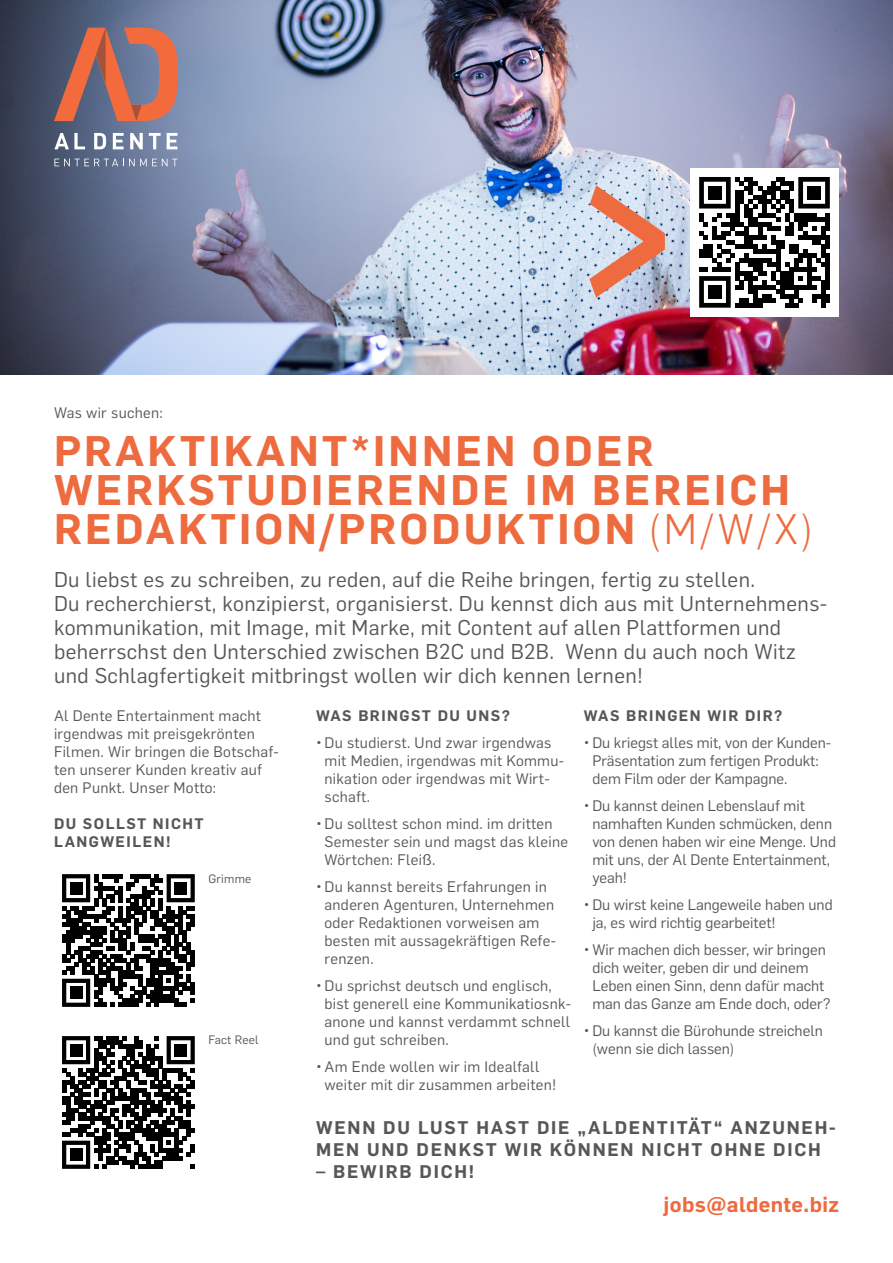
<style>
.page{position:relative;width:893px;height:1263px;background:#fff}
.page>*{position:absolute;margin:0;border:0;box-sizing:border-box;transform-origin:0 0}
.t1{font:600 225px "Flama";color:#ed6b3f;scale:.7 1}
.t2{font:600 42px/39px "Flama";letter-spacing:.075em;color:#ed6b3f}
.t3{font:21px/24px "Flama";letter-spacing:.02em;color:#575756}
.t4{font:600 21px "Flama";letter-spacing:.02em;color:#ed6b3f}
.t5{font:600 18px/21.6px "Flama";letter-spacing:.1em;color:#575756}
.t6{font:15px/18px "Flama";letter-spacing:.02em;color:#575756}
.t7{font:15px/18px "Flama";color:#575756}
.t8{font:600 15px/18px "Flama";letter-spacing:.1em;color:#575756}
.t9{font:12px "Flama";letter-spacing:.02em;color:#575756}
.s1{font-weight:300}
</style>
<div class="page">
<img style="left:0;top:0;width:893px;height:374px">
<svg style="left:54px;top:133px;width:31px;height:16px"></svg>
<svg style="left:94px;top:133px;width:12px;height:16px"></svg>
<svg style="left:113px;top:133px;width:11px;height:16px"></svg>
<svg style="left:130px;top:133px;width:13px;height:16px"></svg>
<svg style="left:149px;top:133px;width:12px;height:16px"></svg>
<svg style="left:167px;top:133px;width:10px;height:16px"></svg>
<svg style="left:54px;top:159px;width:123px;height:7px"></svg>
<svg style="left:54px;top:28px;width:124px;height:93px"></svg>
<svg style="left:62px;top:874px;width:133px;height:133px"></svg>
<div style="left:70px;top:882px;width:12px;height:12px;background:#000"></div>
<div style="left:175px;top:882px;width:12px;height:12px;background:#000"></div>
<div style="left:70px;top:987px;width:12px;height:12px;background:#000"></div>
<svg style="left:62px;top:1036px;width:133px;height:133px"></svg>
<div style="left:70px;top:1044px;width:12px;height:12px;background:#000"></div>
<div style="left:175px;top:1044px;width:12px;height:12px;background:#000"></div>
<div style="left:70px;top:1149px;width:12px;height:12px;background:#000"></div>
<div style="left:690px;top:168px;width:149px;height:149px;background:#fff"></div>
<svg style="left:699px;top:177px;width:131px;height:131px"></svg>
<div style="left:708px;top:186px;width:14px;height:13px;background:#000"></div>
<div style="left:807px;top:186px;width:14px;height:13px;background:#000"></div>
<div style="left:708px;top:285px;width:14px;height:14px;background:#000"></div>
<h1 class="t1" style="left:582px;top:70px;width:131px">&gt;</h1>
<p class="t6" style="left:54px;top:403px;width:110px">Was wir suchen:</p>
<h2 class="t2" style="left:54px;top:428px;width:761px">PRAKTIKANT*INNEN ODER<br>WERKSTUDIERENDE IM BEREICH<br>REDAKTION/PRODUKTION <span class="s1">(M/W/X)</span></h2>
<p class="t3" style="left:54px;top:566px;width:775px">Du liebst es zu schreiben, zu reden, auf die Reihe bringen, fertig zu stellen.<br>Du recherchierst, konzipierst, organisierst. Du kennst dich aus mit Unternehmens&shy;kommunikation, mit Image, mit Marke, mit Content auf allen Plattformen und beherrschst den Unterschied zwischen B2C und B2B. Wenn du auch noch Witz und Schlagfertigkeit mitbringst wollen wir dich kennen lernen!</p>
<p class="t6" style="left:54px;top:706px;width:226px">Al Dente Entertainment macht irgendwas mit preisgekrönten<br>Filmen. Wir bringen die Botschaf&shy;ten unserer Kunden kreativ auf den Punkt. Unser Motto:</p>
<p class="t8" style="left:54px;top:813px;width:151px">DU SOLLST NICHT<br>LANGWEILEN!</p>
<p class="t9" style="left:208px;top:870px;width:44px">Grimme</p>
<p class="t9" style="left:208px;top:1031px;width:52px">Fact Reel</p>
<p class="t8" style="left:316px;top:705px;width:196px">WAS BRINGST DU UNS?</p>
<p class="t6" style="left:325px;top:733px;width:241px;text-indent:-9px">• Du studierst. Und zwar irgendwas mit Medien, irgendwas mit Kommu&shy;nikation oder irgendwas mit Wirt&shy;schaft.</p>
<p class="t6" style="left:325px;top:814px;width:245px;text-indent:-9px">• Du solltest schon mind. im dritten<br>Semester sein und magst das kleine<br>Wörtchen: Fleiß.</p>
<p class="t6" style="left:325px;top:877px;width:233px;text-indent:-9px">• Du kannst bereits Erfahrungen in anderen Agenturen, Unternehmen oder Redaktionen vorweisen am besten mit aussagekräftigen Refe&shy;renzen.</p>
<p class="t6" style="left:325px;top:976px;width:248px;text-indent:-9px">• Du sprichst deutsch und englisch, bist generell eine Kommunikatiosnk&shy;anone und kannst verdammt schnell und gut schreiben.</p>
<p class="t6" style="left:325px;top:1057px;width:233px;text-indent:-9px">• Am Ende wollen wir im Idealfall weiter mit dir zusammen arbeiten!</p>
<p class="t8" style="left:584px;top:705px;width:200px">WAS BRINGEN WIR DIR?</p>
<p class="t7" style="left:592px;top:733px;width:240px;text-indent:-9px">• Du kriegst alles mit, von der Kunden-<br>Präsentation zum fertigen Produkt: dem Film oder der Kampagne.</p>
<p class="t7" style="left:592px;top:796px;width:245px;text-indent:-9px">• Du kannst deinen Lebenslauf mit namhaften Kunden schmücken, denn von denen haben wir eine Menge. Und mit uns, der Al Dente Entertainment, yeah!</p>
<p class="t7" style="left:592px;top:895px;width:242px;text-indent:-9px">• Du wirst keine Langeweile haben und ja, es wird richtig gearbeitet!</p>
<p class="t7" style="left:592px;top:940px;width:240px;text-indent:-9px">• Wir machen dich besser, wir bringen dich weiter, geben dir und deinem Leben einen Sinn, denn dafür macht man das Ganze am Ende doch, oder?</p>
<p class="t7" style="left:592px;top:1021px;width:232px;text-indent:-9px">• Du kannst die Bürohunde streicheln (wenn sie dich lassen)</p>
<p class="t5" style="left:316px;top:1116px;width:521px">WENN DU LUST HAST DIE „ALDENTITÄT“ ANZUNEH-<br>MEN UND DENKST WIR KÖNNEN NICHT OHNE DICH</p>
<p class="t5" style="left:316px;top:1159px;width:160px">– BEWIRB DICH!</p>
<h3 class="t4" style="left:663px;top:1189px;width:177px">jobs@aldente.biz</h3>
</div>
